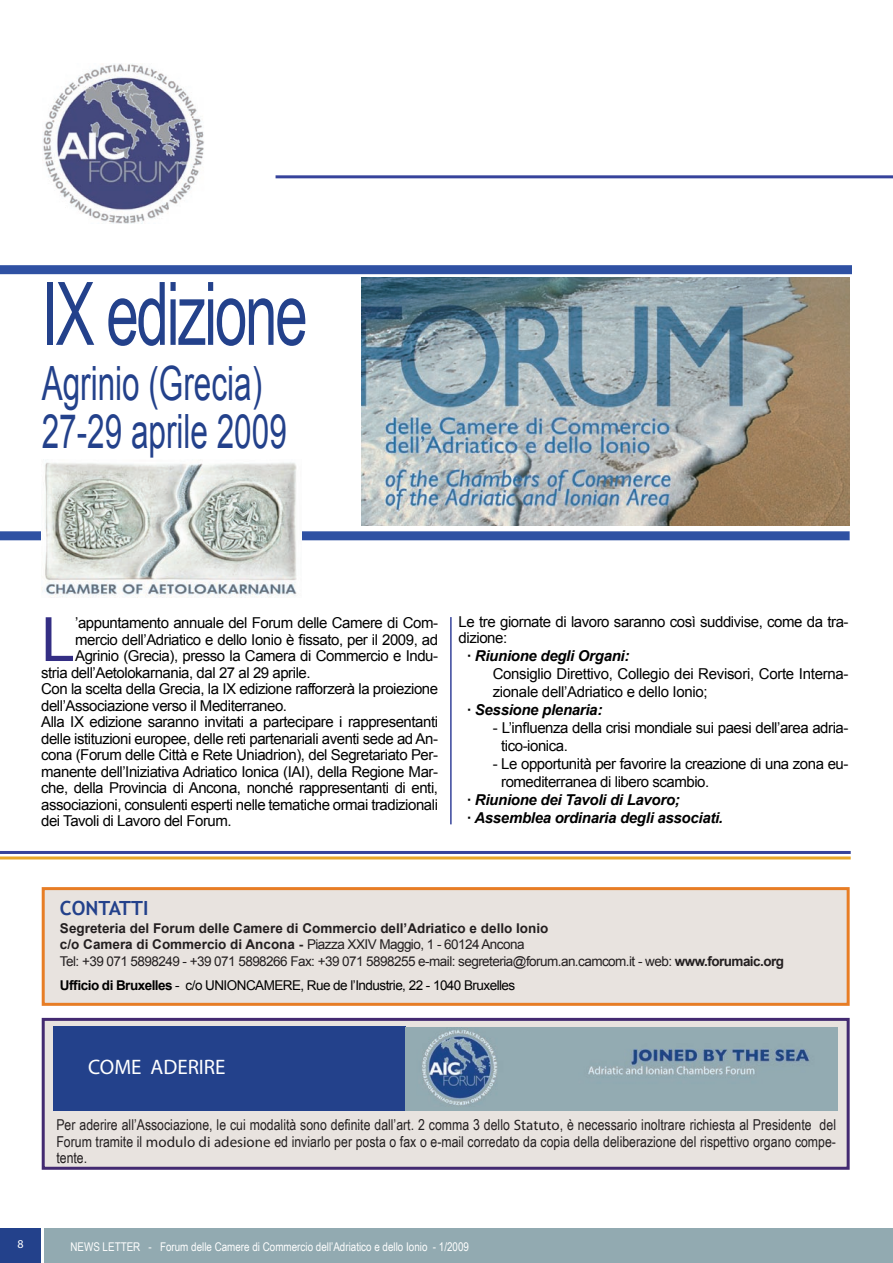
<style>
.page{position:relative;width:893px;height:1263px;background:#fff}
.page>*{position:absolute;margin:0;border:0;box-sizing:border-box;transform-origin:0 0}
.t1{font:87.75px "Arial";letter-spacing:-.04em;color:#23418b;scale:.67 1}
.t2{font:61.05px "Arial";color:#342e84}
.t3{font:47.25px/48px "Arial";color:#23418b;scale:.67 1}
.t4{font:21px "Myriad Pro";color:#fff}
.t5{font:700 19.5px "Trebuchet MS";color:#23418b}
.t6{font:15px/18px "Arial";letter-spacing:-.03em;color:#000}
.t7{font:15px/16.5px "Arial Narrow";color:#231f20;text-align:justify}
.t8{font:italic 700 15px/18px "Arial";letter-spacing:-.02em;color:#000}
.t9{font:13.5px/16.5px "Arial";letter-spacing:-.04em;color:#231f20}
.t10{font:13.5px "Arial";letter-spacing:-.04em;color:#000}
.t11{font:12px "Arial Narrow";color:#fff}
.s1{font-weight:700}
.s2{font-family:"Myriad Pro"}
</style>
<div class="page">
<div style="left:0;top:1229px;width:893px;height:34px;background:#92aab1"></div>
<div style="left:0;top:1229px;width:43px;height:34px;background:#23418b"></div>
<hr style="left:41px;top:1229px;width:3px;height:34px;background:#fff">
<div style="left:43px;top:1019px;width:805px;height:149px;background:#e8e3df"></div>
<div style="left:42px;top:1018px;width:808px;height:152px;border:3px solid #432a71"></div>
<div style="left:53px;top:1026px;width:352px;height:85px;background:#23418b"></div>
<img style="left:405px;top:1028px;width:432px;height:82px">
<div style="left:43px;top:889px;width:805px;height:115px;background:#e8e3df"></div>
<div style="left:42px;top:887px;width:808px;height:119px;border:3px solid #e77d25"></div>
<div style="left:0;top:265px;width:852px;height:9px;background:#2f51a3"></div>
<hr style="left:450px;top:617px;width:2px;height:207px;background:#36439b">
<img style="left:361px;top:278px;width:489px;height:248px">
<div style="left:0;top:531px;width:850px;height:9px;background:#2f51a3"></div>
<hr style="left:0;top:851px;width:851px;height:3px;background:#36439b">
<hr style="left:0;top:856px;width:851px;height:3px;background:#e7a629">
<img style="left:42px;top:462px;width:260px;height:136px">
<hr style="left:276px;top:175px;width:617px;height:3px;background:#36439b">
<img style="left:43px;top:64px;width:161px;height:159px">
<h1 class="t1" style="left:42px;top:257px;width:399px">IX edizione</h1>
<h3 class="t3" style="left:42px;top:360px;width:367px">Agrinio (Grecia)<br>27-29 aprile 2009</h3>
<h2 class="t2" style="left:41px;top:600px;width:35px">L</h2>
<p class="t6" style="left:75px;top:614px;width:364px">’appuntamento annuale del Forum delle Camere di Com-</p>
<p class="t6" style="left:75px;top:630px;width:364px">mercio dell’Adriatico e dello Ionio è fissato, per il 2009, ad</p>
<p class="t6" style="left:75px;top:647px;width:364px">Agrinio (Grecia), presso la Camera di Commercio e Indu-</p>
<p class="t6" style="left:41px;top:663px;width:271px">stria dell’Aetolokarnania, dal 27 al 29 aprile.</p>
<p class="t6" style="left:41px;top:680px;width:398px">Con la scelta della Grecia, la IX edizione rafforzerà la proiezione</p>
<p class="t6" style="left:41px;top:696px;width:247px">dell’Associazione verso il Mediterraneo.</p>
<p class="t6" style="left:41px;top:713px;width:398px">Alla IX edizione saranno invitati a partecipare i rappresentanti</p>
<p class="t6" style="left:41px;top:729px;width:398px">delle istituzioni europee, delle reti partenariali aventi sede ad An-</p>
<p class="t6" style="left:41px;top:746px;width:398px">cona (Forum delle Città e Rete Uniadrion), del Segretariato Per-</p>
<p class="t6" style="left:41px;top:762px;width:398px">manente dell’Iniziativa Adriatico Ionica (IAI), della Regione Mar-</p>
<p class="t6" style="left:41px;top:779px;width:398px">che, della Provincia di Ancona, nonché rappresentanti di enti,</p>
<p class="t6" style="left:41px;top:795px;width:398px">associazioni, consulenti esperti nelle tematiche ormai tradizionali</p>
<p class="t6" style="left:41px;top:812px;width:192px">dei Tavoli di Lavoro del Forum.</p>
<p class="t6" style="left:459px;top:614px;width:391px;line-height:16.5px">Le tre giornate di lavoro saranno così suddivise, come da tra&shy;dizione:</p>
<p class="t8" style="left:467px;top:648px;width:164px">· Riunione degli Organi:</p>
<p class="t6" style="left:493px;top:665px;width:357px">Consiglio Direttivo, Collegio dei Revisori, Corte Interna&shy;zionale dell’Adriatico e dello Ionio;</p>
<p class="t8" style="left:467px;top:702px;width:137px">· Sessione plenaria:</p>
<p class="t6" style="left:501px;top:719px;width:349px;text-indent:-9px">- L’influenza della crisi mondiale sui paesi dell’area adria&shy;tico-ionica.</p>
<p class="t6" style="left:501px;top:755px;width:349px;text-indent:-9px">- Le opportunità per favorire la creazione di una zona eu&shy;romediterranea di libero scambio.</p>
<p class="t8" style="left:467px;top:792px;width:257px">· Riunione dei Tavoli di Lavoro;<br>· Assemblea ordinaria degli associati.</p>
<h3 class="t5" style="left:60px;top:896px;width:90px">CONTATTI</h3>
<p class="t9" style="left:60px;top:920px;width:725px"><span class="s1">Segreteria del Forum delle Camere di Commercio dell’Adriatico e dello Ionio<br>c/o Camera di Commercio di Ancona -</span> Piazza XXIV Maggio, 1 - 60124 Ancona<br>Tel: +39 071 5898249 - +39 071 5898266 Fax: +39 071 5898255 e-mail: segreteria@forum.an.camcom.it - web: <span class="s1">www.forumaic.org</span></p>
<p class="t10" style="left:60px;top:976px;width:457px"><span class="s1">Ufficio di Bruxelles</span> - c/o UNIONCAMERE, Rue de l’Industrie, 22 - 1040 Bruxelles</p>
<h3 class="t4" style="left:88px;top:1054px;width:139px">COME ADERIRE</h3>
<p class="t7" style="left:56px;top:1116px;width:781px">Per aderire all’Associazione, le cui modalità sono definite dall’art. 2 comma 3 dello <span class="s2">Statuto</span>, è necessario inoltrare richiesta al Presidente del Forum tramite il <span class="s2">modulo di adesione</span> ed inviarlo per posta o fax o e-mail corredato da copia della deliberazione del rispettivo organo compe&shy;tente.</p>
<p class="t11" style="left:70px;top:1238px;width:400px">NEWS LETTER - Forum delle Camere di Commercio dell’Adriatico e dello Ionio - 1/2009</p>
</div>
